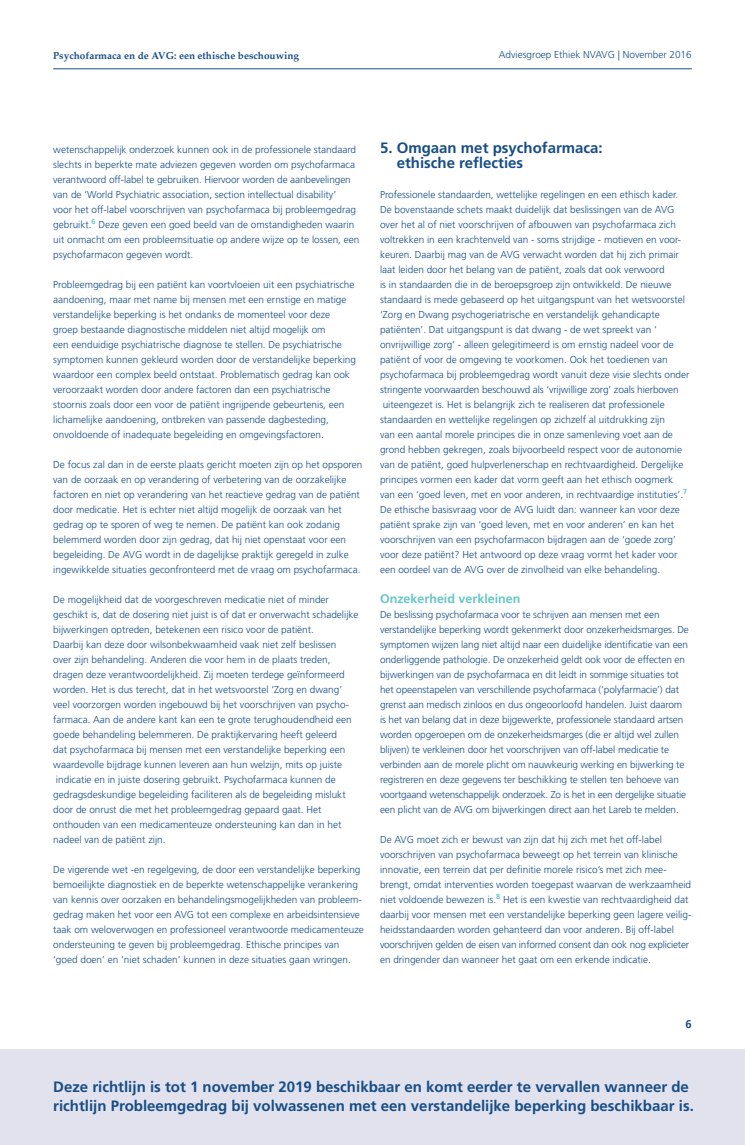
<style>
.page{position:relative;width:745px;height:1145px;background:#fff}
.page>*{position:absolute;margin:0;border:0;box-sizing:border-box;transform-origin:0 0}
.kop{font:700 15px/15px "Frutiger";color:#174d86}
.onderkop{font:700 12.5px "Frutiger";color:#66c7c5}
.t1{font:700 11.25px "Frutiger";color:#174d86}
.body{font:300 10px/15px "Frutiger";color:#174d86}
.t2{font:700 10px "Palatino";color:#174d86}
</style>
<div class="page">
<hr style="left:53px;top:68px;width:638px;height:1px;background:#174d86">
<div style="left:0;top:1049px;width:744px;height:95px;background:#e1e2ed"></div>
<p class="t2" style="left:53px;top:47px;width:247px">Psychofarmaca en de AVG: een ethische beschouwing</p>
<p class="body" style="left:498px;top:47px;width:194px">Adviesgroep Ethiek NVAVG | November 2016</p>
<p class="body" style="left:53px;top:142px;width:307px">wetenschappelijk onderzoek kunnen ook in de professionele standaard slechts in beperkte mate adviezen gegeven worden om psychofarmaca verantwoord off-label te gebruiken. Hiervoor worden de aanbevelingen van de ‘World Psychiatric association, section intellectual disability’<br>voor het off-label voorschrijven van psychofarmaca bij probleemgedrag gebruikt.<sup>6</sup> Deze geven een goed beeld van de omstandigheden waarin uit onmacht om een probleemsituatie op andere wijze op te lossen, een psychofarmacon gegeven wordt.</p>
<p class="body" style="left:53px;top:277px;width:304px">Probleemgedrag bij een patiënt kan voortvloeien uit een psychiatrische aandoening, maar met name bij mensen met een ernstige en matige verstandelijke beperking is het ondanks de momenteel voor deze groep bestaande diagnostische middelen niet altijd mogelijk om<br>een eenduidige psychiatrische diagnose te stellen. De psychiatrische symptomen kunnen gekleurd worden door de verstandelijke beperking waardoor een complex beeld ontstaat. Problematisch gedrag kan ook veroorzaakt worden door andere factoren dan een psychiatrische stoornis zoals door een voor de patiënt ingrijpende gebeurtenis, een lichamelijke aandoening, ontbreken van passende dagbesteding, onvoldoende of inadequate begeleiding en omgevingsfactoren.</p>
<p class="body" style="left:53px;top:457px;width:310px">De focus zal dan in de eerste plaats gericht moeten zijn op het opsporen van de oorzaak en op verandering of verbetering van de oorzakelijke factoren en niet op verandering van het reactieve gedrag van de patiënt door medicatie. Het is echter niet altijd mogelijk de oorzaak van het gedrag op te sporen of weg te nemen. De patiënt kan ook zodanig belemmerd worden door zijn gedrag, dat hij niet openstaat voor een begeleiding. De AVG wordt in de dagelijkse praktijk geregeld in zulke ingewikkelde situaties geconfronteerd met de vraag om psychofarmaca.</p>
<p class="body" style="left:53px;top:592px;width:307px">De mogelijkheid dat de voorgeschreven medicatie niet of minder geschikt is, dat de dosering niet juist is of dat er onverwacht schadelijke bijwerkingen optreden, betekenen een risico voor de patiënt.<br>Daarbij kan deze door wilsonbekwaamheid vaak niet zelf beslissen<br>over zijn behandeling. Anderen die voor hem in de plaats treden, dragen deze verantwoordelijkheid. Zij moeten terdege geïnformeerd worden. Het is dus terecht, dat in het wetsvoorstel ‘Zorg en dwang’ veel voorzorgen worden ingebouwd bij het voorschrijven van psycho&shy;farmaca. Aan de andere kant kan een te grote terughoudendheid een goede behandeling belemmeren. De praktijkervaring heeft geleerd<br>dat psychofarmaca bij mensen met een verstandelijke beperking een waardevolle bijdrage kunnen leveren aan hun welzijn, mits op juiste indicatie en in juiste dosering gebruikt. Psychofarmaca kunnen de gedragsdeskundige begeleiding faciliteren als de begeleiding mislukt door de onrust die met het probleemgedrag gepaard gaat. Het onthouden van een medicamenteuze ondersteuning kan dan in het nadeel van de patiënt zijn.</p>
<p class="body" style="left:53px;top:862px;width:312px">De vigerende wet -en regelgeving, de door een verstandelijke beperking bemoeilijkte diagnostiek en de beperkte wetenschappelijke verankering van kennis over oorzaken en behandelingsmogelijkheden van probleem&shy;gedrag maken het voor een AVG tot een complexe en arbeidsintensieve taak om weloverwogen en professioneel verantwoorde medicamenteuze ondersteuning te geven bij probleemgedrag. Ethische principes van ‘goed doen’ en ‘niet schaden’ kunnen in deze situaties gaan wringen.</p>
<p class="kop" style="left:396px;top:140px;width:207px;text-indent:-17px">5. Omgaan met psychofarmaca: ethische reflecties</p>
<p class="body" style="left:380px;top:187px;width:311px">Professionele standaarden, wettelijke regelingen en een ethisch kader.<br>De bovenstaande schets maakt duidelijk dat beslissingen van de AVG over het al of niet voorschrijven of afbouwen van psychofarmaca zich voltrekken in een krachtenveld van - soms strijdige - motieven en voor&shy;keuren. Daarbij mag van de AVG verwacht worden dat hij zich primair laat leiden door het belang van de patiënt, zoals dat ook verwoord<br>is in standaarden die in de beroepsgroep zijn ontwikkeld. De nieuwe standaard is mede gebaseerd op het uitgangspunt van het wetsvoorstel ‘Zorg en Dwang psychogeriatrische en verstandelijk gehandicapte patiënten’. Dat uitgangspunt is dat dwang - de wet spreekt van ‘ onvrijwillige zorg’ - alleen gelegitimeerd is om ernstig nadeel voor de patiënt of voor de omgeving te voorkomen. Ook het toedienen van psychofarmaca bij probleemgedrag wordt vanuit deze visie slechts onder stringente voorwaarden beschouwd als ‘vrijwillige zorg’ zoals hierboven uiteengezet is. Het is belangrijk zich te realiseren dat professionele standaarden en wettelijke regelingen op zichzelf al uitdrukking zijn<br>van een aantal morele principes die in onze samenleving voet aan de grond hebben gekregen, zoals bijvoorbeeld respect voor de autonomie van de patiënt, goed hulpverlenerschap en rechtvaardigheid. Dergelijke principes vormen een kader dat vorm geeft aan het ethisch oogmerk van een ‘goed leven, met en voor anderen, in rechtvaardige instituties’.<sup>7<br></sup>De ethische basisvraag voor de AVG luidt dan: wanneer kan voor deze patiënt sprake zijn van ‘goed leven, met en voor anderen’ en kan het voorschrijven van een psychofarmacon bijdragen aan de ‘goede zorg’ voor deze patiënt? Het antwoord op deze vraag vormt het kader voor een oordeel van de AVG over de zinvolheid van elke behandeling.</p>
<p class="onderkop" style="left:380px;top:591px;width:142px">Onzekerheid verkleinen</p>
<p class="body" style="left:380px;top:607px;width:310px">De beslissing psychofarmaca voor te schrijven aan mensen met een verstandelijke beperking wordt gekenmerkt door onzekerheidsmarges. De symptomen wijzen lang niet altijd naar een duidelijke identificatie van een onderliggende pathologie. De onzekerheid geldt ook voor de effecten en bijwerkingen van de psychofarmaca en dit leidt in sommige situaties tot het opeenstapelen van verschillende psychofarmaca (‘polyfarmacie’) dat grenst aan medisch zinloos en dus ongeoorloofd handelen. Juist daarom is het van belang dat in deze bijgewerkte, professionele standaard artsen worden opgeroepen om de onzekerheidsmarges (die er altijd wel zullen blijven) te verkleinen door het voorschrijven van off-label medicatie te verbinden aan de morele plicht om nauwkeurig werking en bijwerking te registreren en deze gegevens ter beschikking te stellen ten behoeve van voortgaand wetenschappelijk onderzoek. Zo is het in een dergelijke situatie een plicht van de AVG om bijwerkingen direct aan het Lareb te melden.</p>
<p class="body" style="left:380px;top:832px;width:312px">De AVG moet zich er bewust van zijn dat hij zich met het off-label voorschrijven van psychofarmaca beweegt op het terrein van klinische innovatie, een terrein dat per definitie morele risico’s met zich mee&shy;brengt, omdat interventies worden toegepast waarvan de werkzaamheid niet voldoende bewezen is.<sup>8</sup> Het is een kwestie van rechtvaardigheid dat daarbij voor mensen met een verstandelijke beperking geen lagere veilig&shy;heidsstandaarden worden gehanteerd dan voor anderen. Bij off-label voorschrijven gelden de eisen van informed consent dan ook nog explicieter en dringender dan wanneer het gaat om een erkende indicatie.</p>
<p class="t1" style="left:685px;top:1017px;width:8px">6</p>
<p class="kop" style="left:53px;top:1077px;width:641px;line-height:18.8px">Deze richtlijn is tot 1 november 2019 beschikbaar en komt eerder te vervallen wanneer de richtlijn Probleemgedrag bij volwassenen met een verstandelijke beperking beschikbaar is.</p>
</div>
